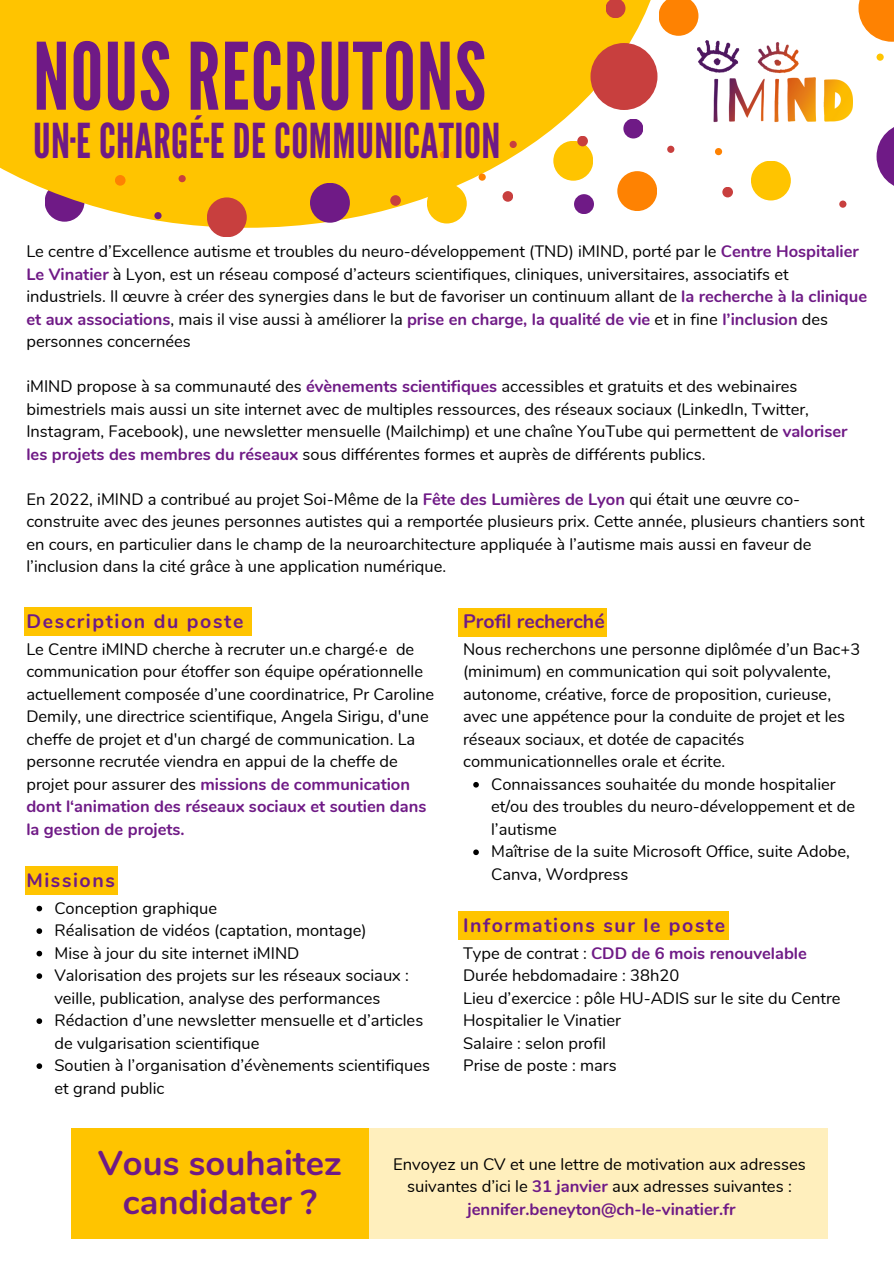
<style>
.page{position:relative;width:894px;height:1264px;background:#fff}
.page>*{position:absolute;margin:0;border:0;box-sizing:border-box;transform-origin:0 0}
.t1{font:92.55px "League Gothic";letter-spacing:.01em;color:#6f1a86}
.t2{font:48px "League Gothic";letter-spacing:.01em;color:#6f1a86}
.t3{font:700 34.5px/38.2px "Nunito";color:#6f1a86;text-align:center}
.t4{font:700 19.5px "Nunito";letter-spacing:.08em;color:#6f1a86}
.t5{font:700 19.5px "Nunito";color:#6f1a86}
.t6{font:16.65px/22.5px "Nunito";color:#000;text-align:center}
.t7{font:16.5px/22.5px "Nunito";color:#000}
.t8{font:700 16.5px "Nunito";color:#6f1a86}
.s1{font-weight:700;color:#6f1a86}
.s2{font-weight:400;color:#000}
</style>
<div class="page">
<div style="left:667px;top:146px;width:7px;height:7px;background:#c83f3e;border-radius:50%"></div>
<svg style="left:0;top:0;width:658px;height:228px;fill:#ffc400"></svg>
<div style="left:590px;top:43px;width:67px;height:67px;background:#c83f3e;border-radius:50%"></div>
<div style="left:310px;top:183px;width:40px;height:40px;background:#6f1a86;border-radius:50%"></div>
<div style="left:207px;top:197px;width:40px;height:40px;background:#c83f3e;border-radius:50%"></div>
<svg style="left:605px;top:0;width:20px;height:18px"></svg>
<div style="left:574px;top:194px;width:20px;height:20px;background:#6f1a86;border-radius:50%"></div>
<div style="left:502px;top:191px;width:11px;height:11px;background:#c83f3e;border-radius:50%"></div>
<div style="left:722px;top:187px;width:10px;height:10px;background:#c83f3e;border-radius:50%"></div>
<div style="left:750px;top:161px;width:40px;height:39px;background:#ffc400;border-radius:50%"></div>
<div style="left:427px;top:184px;width:39px;height:39px;background:#ffc400;border-radius:50%"></div>
<svg style="left:876px;top:127px;width:17px;height:58px"></svg>
<svg style="left:858px;top:0;width:35px;height:42px"></svg>
<div style="left:617px;top:171px;width:40px;height:40px;background:#fe8202;border-radius:50%"></div>
<svg style="left:659px;top:0;width:39px;height:36px"></svg>
<div style="left:390px;top:195px;width:11px;height:11px;background:#c83f3e;border-radius:50%"></div>
<div style="left:115px;top:175px;width:10px;height:11px;background:#fe8202;border-radius:50%"></div>
<div style="left:439px;top:151px;width:8px;height:7px;background:#fe8202;border-radius:50%"></div>
<div style="left:478px;top:173px;width:7px;height:8px;background:#fe8202;border-radius:50%"></div>
<div style="left:178px;top:175px;width:8px;height:7px;background:#c83f3e;border-radius:50%"></div>
<div style="left:154px;top:212px;width:7px;height:7px;background:#6f1a86;border-radius:50%"></div>
<div style="left:839px;top:200px;width:7px;height:8px;background:#c83f3e;border-radius:50%"></div>
<div style="left:509px;top:141px;width:7px;height:7px;background:#c83f3e;border-radius:50%"></div>
<div style="left:714px;top:148px;width:8px;height:7px;background:#fe8202;border-radius:50%"></div>
<div style="left:876px;top:54px;width:7px;height:7px;background:#ffc400;border-radius:50%"></div>
<img style="left:697px;top:40px;width:155px;height:83px">
<div style="left:367px;top:1128px;width:460px;height:110px;background:#ffefbd"></div>
<div style="left:71px;top:1128px;width:298px;height:110px;background:#ffc400"></div>
<div style="left:25px;top:607px;width:227px;height:29px;background:#ffc400"></div>
<div style="left:458px;top:608px;width:148px;height:29px;background:#ffc400"></div>
<div style="left:458px;top:911px;width:271px;height:28px;background:#ffc400"></div>
<div style="left:25px;top:865px;width:92px;height:29px;background:#ffc400"></div>
<svg style="left:37px;top:905px;width:5px;height:6px"></svg>
<svg style="left:37px;top:928px;width:5px;height:5px"></svg>
<svg style="left:37px;top:950px;width:5px;height:6px"></svg>
<svg style="left:37px;top:973px;width:5px;height:5px"></svg>
<svg style="left:37px;top:1018px;width:5px;height:5px"></svg>
<svg style="left:37px;top:1063px;width:5px;height:5px"></svg>
<svg style="left:473px;top:782px;width:5px;height:5px"></svg>
<svg style="left:473px;top:849px;width:5px;height:6px"></svg>
<p class="t1" style="left:33px;top:23px;width:454px">NOUS RECRUTONS</p>
<p class="t2" style="left:33px;top:113px;width:469px">UN·E CHARGÉ·E DE COMMUNICATION</p>
<p class="t7" style="left:26px;top:240px;width:842px">Le centre d’Excellence autisme et troubles du neuro-développement (TND) iMIND, porté par le <span class="s1">Centre Hospitalier Le Vinatier</span> à Lyon, est un réseau composé d’acteurs scientifiques, cliniques, universitaires, associatifs et industriels. Il œuvre à créer des synergies dans le but de favoriser un continuum allant de <span class="s1">la recherche à la clinique et aux associations</span>, mais il vise aussi à améliorer la <span class="s1">prise en charge, la qualité de vie</span> et in fine <span class="s1">l’inclusion</span> des personnes concernées</p>
<p class="t7" style="left:26px;top:375px;width:822px">iMIND propose à sa communauté des <span class="s1">évènements scientifiques</span> accessibles et gratuits et des webinaires bimestriels mais aussi un site internet avec de multiples ressources, des réseaux sociaux (LinkedIn, Twitter, Instagram, Facebook), une newsletter mensuelle (Mailchimp) et une chaîne YouTube qui permettent de <span class="s1">valoriser les projets des membres du réseaux</span> sous différentes formes et auprès de différents publics.</p>
<p class="t7" style="left:26px;top:488px;width:839px">En 2022, iMIND a contribué au projet Soi-Même de la <span class="s1">Fête des Lumières de Lyon</span> qui était une œuvre co&shy;construite avec des jeunes personnes autistes qui a remportée plusieurs prix. Cette année, plusieurs chantiers sont en cours, en particulier dans le champ de la neuroarchitecture appliquée à l’autisme mais aussi en faveur de l’inclusion dans la cité grâce à une application numérique.</p>
<p class="t4" style="left:26px;top:608px;width:218px">Description du poste</p>
<p class="t7" style="left:26px;top:638px;width:409px">Le Centre iMIND cherche à recruter un.e chargé·e de communication pour étoffer son équipe opérationnelle actuellement composée d’une coordinatrice, Pr Caroline Demily, une directrice scientifique, Angela Sirigu, d'une cheffe de projet et d'un chargé de communication. La personne recrutée viendra en appui de la cheffe de projet pour assurer des <span class="s1">missions de communication dont l‘animation des réseaux sociaux et soutien dans la gestion de projets.</span></p>
<p class="t4" style="left:26px;top:866px;width:90px">Missions</p>
<p class="t7" style="left:54px;top:897px;width:164px">Conception graphique</p>
<p class="t7" style="left:54px;top:919px;width:313px">Réalisation de vidéos (captation, montage)</p>
<p class="t7" style="left:54px;top:942px;width:246px">Mise à jour du site internet iMIND</p>
<p class="t7" style="left:54px;top:964px;width:356px">Valorisation des projets sur les réseaux sociaux : veille, publication, analyse des performances</p>
<p class="t7" style="left:54px;top:1009px;width:370px">Rédaction d’une newsletter mensuelle et d’articles de vulgarisation scientifique</p>
<p class="t7" style="left:54px;top:1054px;width:377px">Soutien à l’organisation d’évènements scientifiques et grand public</p>
<p class="t5" style="left:463px;top:608px;width:143px">Profil recherché</p>
<p class="t7" style="left:463px;top:638px;width:398px">Nous recherchons une personne diplômée d’un Bac+3 (minimum) en communication qui soit polyvalente, autonome, créative, force de proposition, curieuse, avec une appétence pour la conduite de projet et les réseaux sociaux, et dotée de capacités communicationnelles orale et écrite.</p>
<p class="t7" style="left:491px;top:773px;width:365px">Connaissances souhaitée du monde hospitalier et/ou des troubles du neuro-développement et de l’autisme</p>
<p class="t7" style="left:491px;top:840px;width:360px">Maîtrise de la suite Microsoft Office, suite Adobe,<br>Canva, Wordpress</p>
<p class="t4" style="left:463px;top:911px;width:263px">Informations sur le poste</p>
<p class="t8" style="left:463px;top:942px;width:345px"><span class="s2">Type de contrat :</span> CDD de 6 mois renouvelable</p>
<p class="t7" style="left:463px;top:964px;width:217px">Durée hebdomadaire : 38h20</p>
<p class="t7" style="left:463px;top:987px;width:379px">Lieu d’exercice : pôle HU-ADIS sur le site du Centre<br>Hospitalier le Vinatier</p>
<p class="t7" style="left:463px;top:1032px;width:144px">Salaire : selon profil</p>
<p class="t7" style="left:463px;top:1054px;width:155px">Prise de poste : mars</p>
<p class="t3" style="left:98px;top:1144px;width:245px">Vous souhaitez candidater ?</p>
<p class="t6" style="left:393px;top:1152px;width:414px">Envoyez un CV et une lettre de motivation aux adresses suivantes d’ici le <span class="s1">31 janvier</span> aux adresses suivantes : <span class="s1">jennifer.beneyton@ch-le-vinatier.fr</span></p>
</div>
